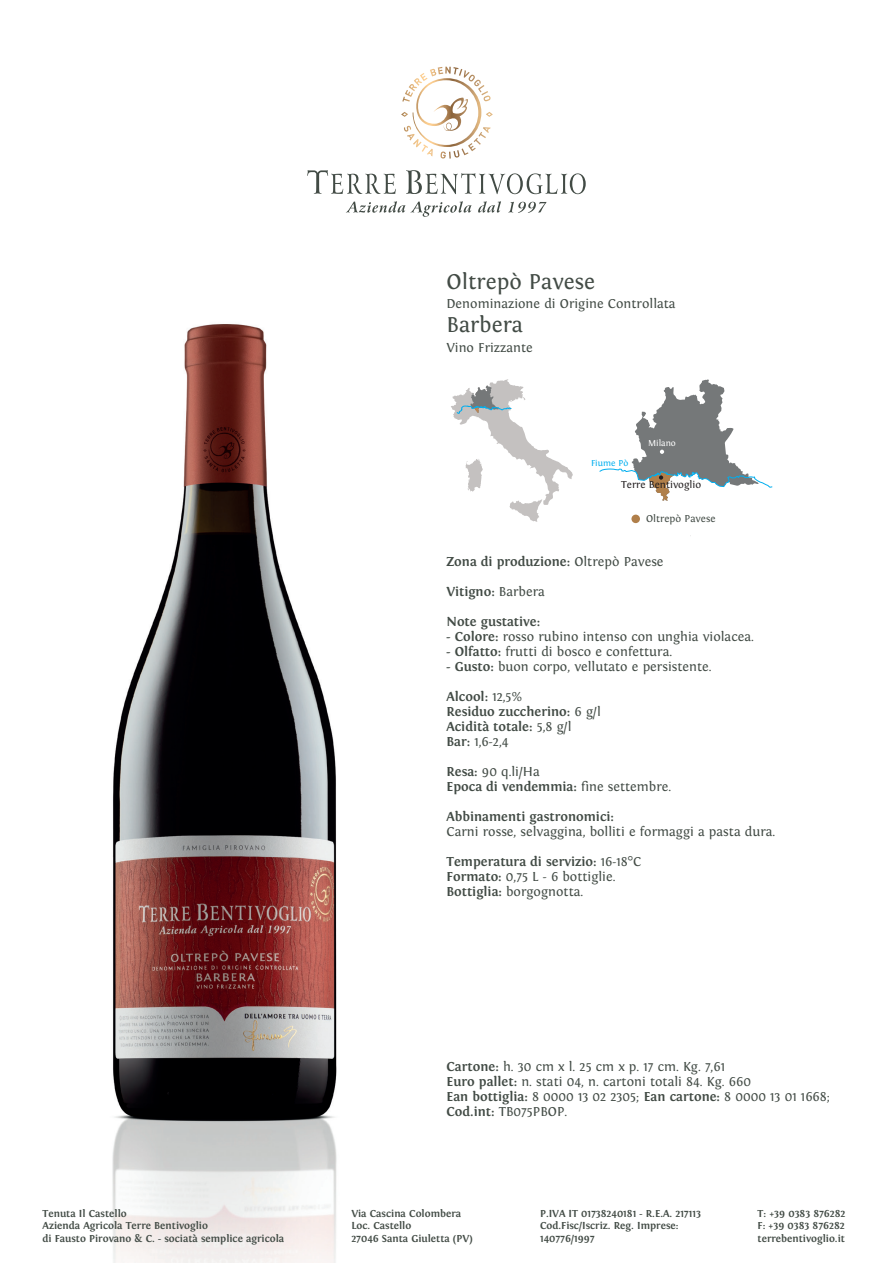
<style>
.page{position:relative;width:893px;height:1263px;background:#fff}
.page>*{position:absolute;margin:0;border:0;box-sizing:border-box;transform-origin:0 0}
.t1{font:22.5px "Fontin";color:#424b45}
.t2{font:13.5px/15px "Fontin";color:#424b45}
.t3{font:700 13.5px "Fontin";color:#424b45}
.t4{font:700 10.5px "Fontin";color:#424b45}
.t5{font:10.5px "Fontin";color:#231f20}
.t6{font:10.5px "Fontin";color:#424b45}
.t7{font:9px "Fontin";color:#00aeef}
.t8{font:9px "Fontin";color:#fff}
.s1{font-weight:400}
.s2{font-weight:700}
</style>
<div class="page">
<img style="left:112px;top:324px;width:225px;height:939px">
<svg style="left:451px;top:379px;width:122px;height:143px"></svg>
<svg style="left:599px;top:379px;width:174px;height:122px"></svg>
<div style="left:631px;top:515px;width:9px;height:8px;background:#b07f4a;border-radius:50%"></div>
<svg style="left:405px;top:67px;width:86px;height:80px"></svg>
<svg style="left:346px;top:201px;width:125px;height:16px"></svg>
<svg style="left:478px;top:201px;width:23px;height:12px"></svg>
<svg style="left:508px;top:202px;width:38px;height:11px"></svg>
<svg style="left:307px;top:170px;width:89px;height:24px"></svg>
<svg style="left:406px;top:170px;width:180px;height:24px"></svg>
<p class="t4" style="left:43px;top:1207px;width:86px">Tenuta Il Castello</p>
<p class="t4" style="left:43px;top:1220px;width:167px">Azienda Agricola Terre Bentivoglio</p>
<p class="t4" style="left:43px;top:1232px;width:243px">di Fausto Pirovano &amp; C. - sociatà semplice agricola</p>
<p class="t1" style="left:446px;top:269px;width:150px">Oltrepò Pavese</p>
<p class="t2" style="left:446px;top:297px;width:231px">Denominazione di Origine Controllata</p>
<p class="t1" style="left:446px;top:313px;width:78px">Barbera</p>
<p class="t2" style="left:446px;top:340px;width:88px">Vino Frizzante</p>
<p class="t8" style="left:648px;top:438px;width:29px">Milano</p>
<p class="t7" style="left:591px;top:458px;width:39px">Fiume Pò</p>
<p class="t5" style="left:621px;top:479px;width:82px">Terre Bentivoglio</p>
<p class="t6" style="left:646px;top:513px;width:71px">Oltrepò Pavese</p>
<p class="t3" style="left:446px;top:554px;width:219px">Zona di produzione: <span class="s1">Oltrepò Pavese</span></p>
<p class="t3" style="left:446px;top:584px;width:100px">Vitigno: <span class="s1">Barbera</span></p>
<p class="t3" style="left:446px;top:614px;width:95px">Note gustative:</p>
<p class="t2" style="left:446px;top:630px;width:309px"><span class="s2">- Colore:</span> rosso rubino intenso con unghia violacea.</p>
<p class="t2" style="left:446px;top:645px;width:227px"><span class="s2">- Olfatto:</span> frutti di bosco e confettura.</p>
<p class="t2" style="left:446px;top:660px;width:267px"><span class="s2">- Gusto:</span> buon corpo, vellutato e persistente.</p>
<p class="t3" style="left:446px;top:689px;width:77px">Alcool: <span class="s1">12,5%</span></p>
<p class="t3" style="left:446px;top:704px;width:156px">Residuo zuccherino: <span class="s1">6 g/l</span></p>
<p class="t3" style="left:446px;top:719px;width:126px">Acidità totale: <span class="s1">5,8 g/l</span></p>
<p class="t2" style="left:446px;top:735px;width:64px"><span class="s2">Bar:</span> 1,6-2,4</p>
<p class="t2" style="left:446px;top:765px;width:95px"><span class="s2">Resa:</span> 90 q.li/Ha</p>
<p class="t3" style="left:446px;top:779px;width:226px">Epoca di vendemmia: <span class="s1">fine settembre.</span></p>
<p class="t3" style="left:446px;top:809px;width:169px">Abbinamenti gastronomici:</p>
<p class="t2" style="left:446px;top:825px;width:330px">Carni rosse, selvaggina, bolliti e formaggi a pasta dura.</p>
<p class="t3" style="left:446px;top:854px;width:196px">Temperatura di servizio: <span class="s1">16-18°C</span></p>
<p class="t2" style="left:446px;top:870px;width:170px"><span class="s2">Formato:</span> 0,75 L - 6 bottiglie.</p>
<p class="t2" style="left:446px;top:885px;width:138px"><span class="s2">Bottiglia:</span> borgognotta.</p>
<p class="t2" style="left:446px;top:1059px;width:280px"><span class="s2">Cartone:</span> h. 30 cm x l. 25 cm x p. 17 cm. Kg. 7,61</p>
<p class="t2" style="left:446px;top:1074px;width:306px"><span class="s2">Euro pallet:</span> n. stati 04, n. cartoni totali 84. Kg. 660</p>
<p class="t2" style="left:446px;top:1089px;width:385px"><span class="s2">Ean bottiglia:</span> 8 0000 13 02 2305; <span class="s2">Ean cartone:</span> 8 0000 13 01 1668;<br><span class="s2">Cod.int:</span> TB075PBOP.</p>
<p class="t4" style="left:351px;top:1207px;width:111px">Via Cascina Colombera</p>
<p class="t4" style="left:351px;top:1220px;width:61px">Loc. Castello</p>
<p class="t4" style="left:351px;top:1232px;width:123px">27046 Santa Giuletta (PV)</p>
<p class="t4" style="left:540px;top:1207px;width:162px">P.IVA IT 01738240181 - R.E.A. 217113</p>
<p class="t4" style="left:540px;top:1220px;width:140px">Cod.Fisc/Iscriz. Reg. Imprese:</p>
<p class="t4" style="left:540px;top:1232px;width:56px">140776/1997</p>
<p class="t4" style="left:758px;top:1207px;width:89px">T: +39 0383 876282</p>
<p class="t4" style="left:758px;top:1220px;width:89px">F: +39 0383 876282</p>
<p class="t4" style="left:758px;top:1232px;width:89px">terrebentivoglio.it</p>
</div>
